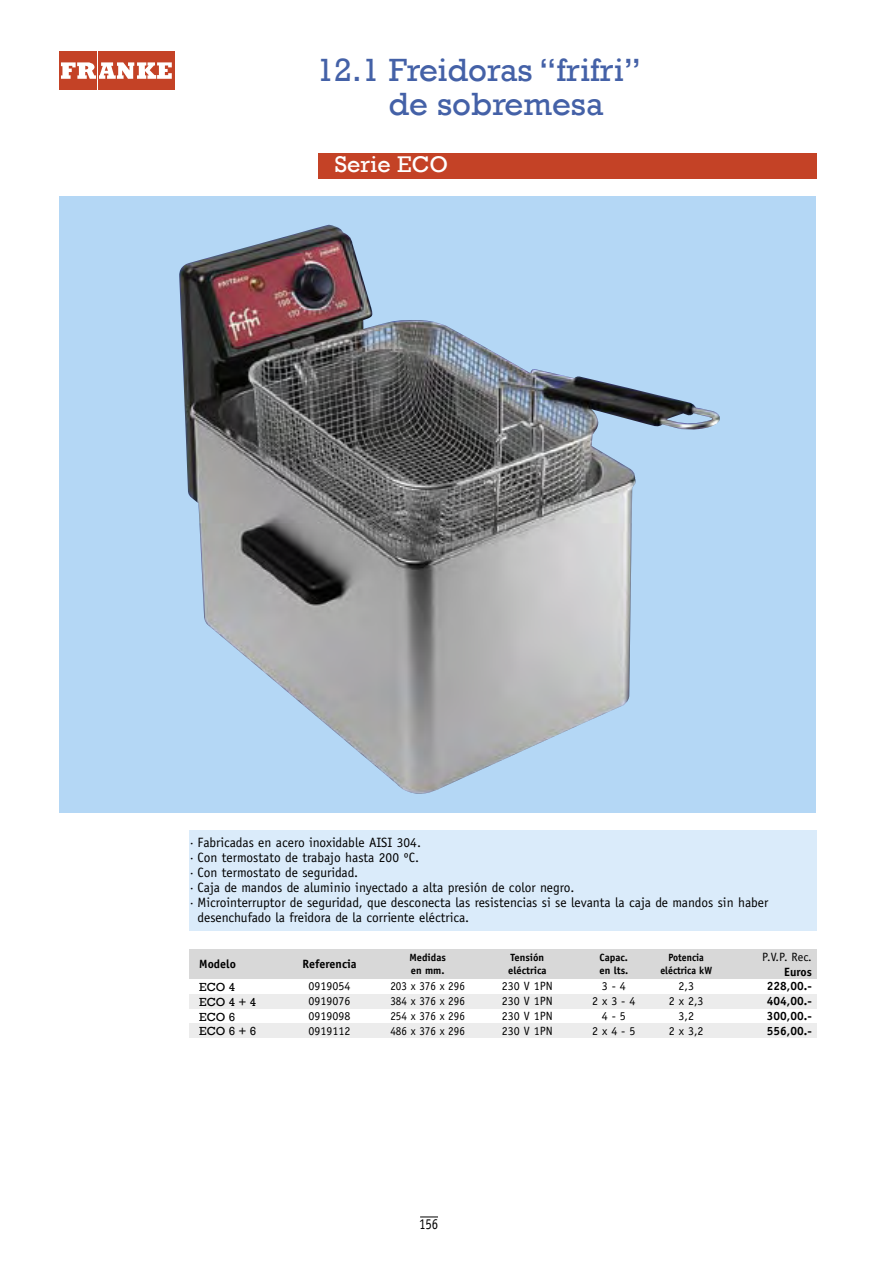
<style>
.page{position:relative;width:893px;height:1263px;background:#fff}
.page>*{position:absolute;margin:0;border:0;box-sizing:border-box;transform-origin:0 0}
.TITULAR{font:33px "Rockwell";color:#4461a7}
.Subtitular_Cpo15_5{font:23.25px "Rockwell";color:#fff}
.t1{font:15px "Officina Sans";color:#000;scale:.86 1}
.textos__generales{font:13.5px "Officina Sans";color:#000}
.Texto_Tabla{font:12px "Officina Sans";color:#000}
.Texto_Tabla-2{font:12px "Officina Sans";color:#000;scale:.93 1}
.pies_de_foto{font:700 12px "Officina Sans";color:#000}
.Texto_Tabla_Modelo{font:12px "Rockwell";color:#000}
.Cabecera_tabla_regular{font:12px "Officina Sans";color:#000}
.Cabeceras_Tablas{font:700 12px "Officina Sans";color:#000}
.Cabeceras_Tablas_Modelo{font:700 12px "Officina Sans";color:#000}
.Cabecera_tabla_regular-2{font:700 12px "Officina Sans";color:#000}
.t2{font:700 10.5px "Officina Sans";color:#000}
.t3{font:700 10.5px "Officina Sans";color:#000;scale:.93 1}
</style>
<div class="page">
<svg style="left:420px;top:1216px;width:18px;height:1px"></svg>
<div style="left:60px;top:51px;width:37px;height:39px;background:#c44226"></div>
<div style="left:98px;top:51px;width:37px;height:39px;background:#c44226"></div>
<div style="left:136px;top:51px;width:38px;height:39px;background:#c44226"></div>
<svg style="left:61px;top:62px;width:111px;height:17px"></svg>
<div style="left:318px;top:153px;width:498px;height:26px;background:#c44226"></div>
<div style="left:189px;top:830px;width:627px;height:101px;background:#daebfa"></div>
<div style="left:60px;top:196px;width:756px;height:617px;background:#b4d7f5"></div>
<img style="left:179px;top:224px;width:541px;height:570px">
<div style="left:189px;top:994px;width:627px;height:14px;background:#ececec"></div>
<div style="left:189px;top:1023px;width:627px;height:15px;background:#ececec"></div>
<div style="left:189px;top:949px;width:627px;height:30px;background:#d8d8d8"></div>
<p class="TITULAR" style="left:316px;top:51px;width:326px">12.1 Freidoras “frifri”</p>
<p class="TITULAR" style="left:388px;top:84px;width:217px">de sobremesa</p>
<p class="Subtitular_Cpo15_5" style="left:335px;top:151px;width:115px">Serie ECO</p>
<p class="textos__generales" style="left:189px;top:834px;width:234px">· Fabricadas en acero inoxidable AISI 304.</p>
<p class="textos__generales" style="left:189px;top:849px;width:232px">· Con termostato de trabajo hasta 200 ºC.</p>
<p class="textos__generales" style="left:189px;top:864px;width:171px">· Con termostato de seguridad.</p>
<p class="textos__generales" style="left:189px;top:879px;width:387px">· Caja de mandos de aluminio inyectado a alta presión de color negro.</p>
<p class="textos__generales" style="left:189px;top:894px;width:581px">· Microinterruptor de seguridad, que desconecta las resistencias si se levanta la caja de mandos sin haber</p>
<p class="textos__generales" style="left:198px;top:909px;width:273px">desenchufado la freidora de la corriente eléctrica.</p>
<p class="Cabecera_tabla_regular" style="left:762px;top:950px;width:51px">P.V.P. Rec.</p>
<p class="Cabecera_tabla_regular-2" style="left:784px;top:964px;width:29px">Euros</p>
<p class="t2" style="left:510px;top:951px;width:35px">Tensión</p>
<p class="t2" style="left:508px;top:964px;width:40px">eléctrica</p>
<p class="Texto_Tabla" style="left:502px;top:979px;width:52px">230 V 1PN</p>
<p class="Texto_Tabla" style="left:502px;top:994px;width:52px">230 V 1PN</p>
<p class="Texto_Tabla" style="left:502px;top:1009px;width:52px">230 V 1PN</p>
<p class="Texto_Tabla" style="left:502px;top:1024px;width:52px">230 V 1PN</p>
<p class="t2" style="left:409px;top:951px;width:38px">Medidas</p>
<p class="t2" style="left:411px;top:964px;width:35px">en mm.</p>
<p class="Texto_Tabla-2" style="left:390px;top:979px;width:82px">203 x 376 x 296</p>
<p class="Texto_Tabla-2" style="left:390px;top:994px;width:82px">384 x 376 x 296</p>
<p class="Texto_Tabla-2" style="left:390px;top:1009px;width:82px">254 x 376 x 296</p>
<p class="Texto_Tabla-2" style="left:390px;top:1024px;width:82px">486 x 376 x 296</p>
<p class="t3" style="left:668px;top:951px;width:40px">Potencia</p>
<p class="t3" style="left:660px;top:964px;width:57px">eléctrica kW</p>
<p class="Texto_Tabla" style="left:678px;top:979px;width:17px">2,3</p>
<p class="Texto_Tabla" style="left:669px;top:994px;width:36px">2 x 2,3</p>
<p class="Texto_Tabla" style="left:678px;top:1009px;width:17px">3,2</p>
<p class="Texto_Tabla" style="left:669px;top:1024px;width:36px">2 x 3,2</p>
<p class="t2" style="left:600px;top:951px;width:30px">Capac.</p>
<p class="t2" style="left:599px;top:964px;width:30px">en lts.</p>
<p class="Texto_Tabla" style="left:602px;top:979px;width:26px">3 - 4</p>
<p class="Texto_Tabla" style="left:592px;top:994px;width:45px">2 x 3 - 4</p>
<p class="Texto_Tabla" style="left:602px;top:1009px;width:26px">4 - 5</p>
<p class="Texto_Tabla" style="left:592px;top:1024px;width:45px">2 x 4 - 5</p>
<p class="Cabeceras_Tablas_Modelo" style="left:199px;top:957px;width:38px">Modelo</p>
<p class="Texto_Tabla_Modelo" style="left:199px;top:980px;width:38px">ECO 4</p>
<p class="Texto_Tabla_Modelo" style="left:199px;top:995px;width:59px">ECO 4 + 4</p>
<p class="Texto_Tabla_Modelo" style="left:199px;top:1009px;width:38px">ECO 6</p>
<p class="Texto_Tabla_Modelo" style="left:199px;top:1024px;width:59px">ECO 6 + 6</p>
<p class="Cabeceras_Tablas" style="left:302px;top:957px;width:56px">Referencia</p>
<p class="Texto_Tabla" style="left:309px;top:979px;width:43px">0919054</p>
<p class="Texto_Tabla" style="left:309px;top:994px;width:43px">0919076</p>
<p class="Texto_Tabla" style="left:309px;top:1009px;width:43px">0919098</p>
<p class="Texto_Tabla" style="left:309px;top:1024px;width:43px">0919112</p>
<p class="pies_de_foto" style="left:767px;top:979px;width:46px">228,00.-</p>
<p class="pies_de_foto" style="left:767px;top:994px;width:46px">404,00.-</p>
<p class="pies_de_foto" style="left:767px;top:1008px;width:46px">300,00.-</p>
<p class="pies_de_foto" style="left:767px;top:1023px;width:46px">556,00.-</p>
<p class="t1" style="left:419px;top:1215px;width:24px">156</p>
</div>
